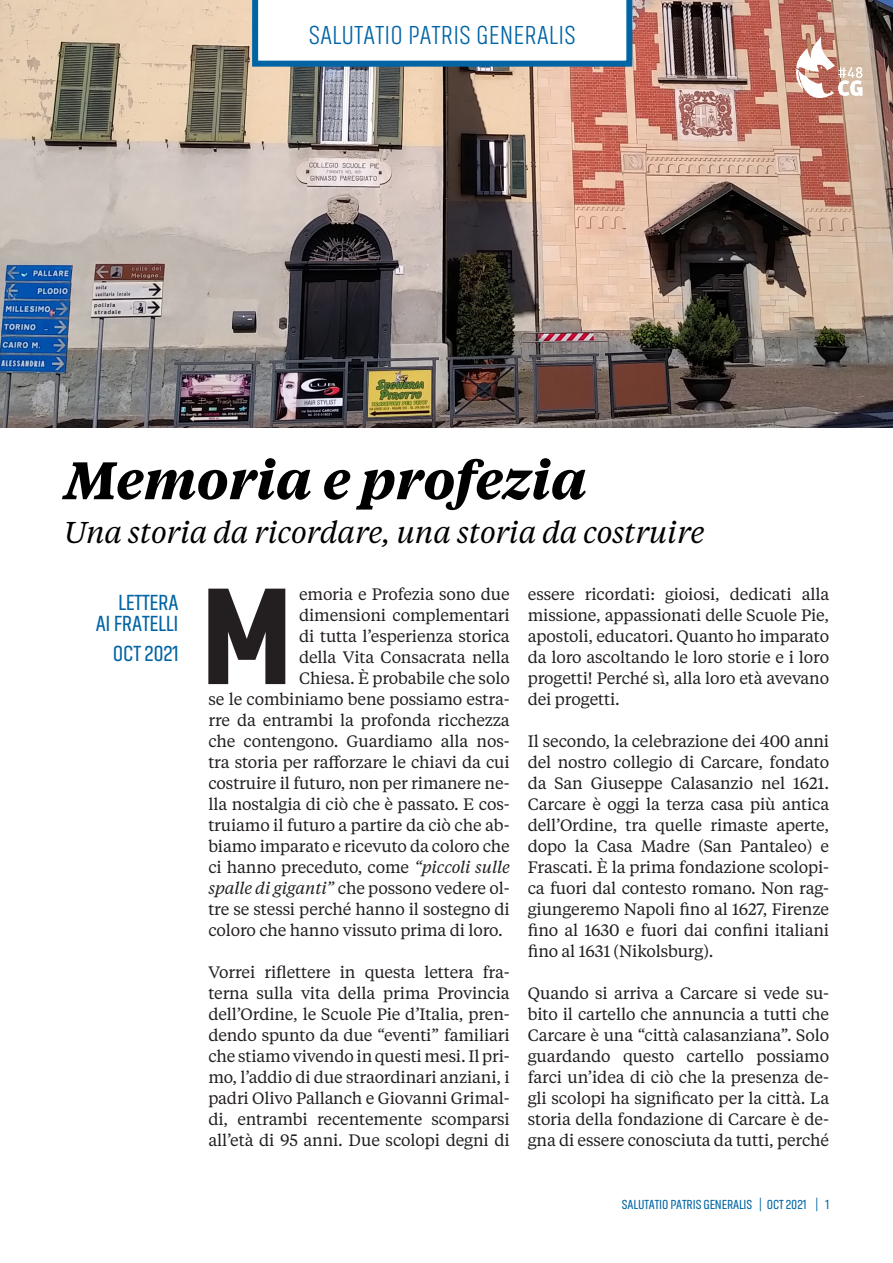
<style>
.page{position:relative;width:893px;height:1263px;background:#fff}
.page>*{position:absolute;margin:0;border:0;box-sizing:border-box;transform-origin:0 0}
.NORMAL_CON_CAPITULAR{font:900 137.7px "Akhand";color:#231f20}
.titulo{font:italic 700 52.5px "Tiempos Text";color:#000}
.titulo-2{font:italic 30px "Tiempos Text";letter-spacing:-.01em;color:#000}
.t1{font:300 27px "Akhand";letter-spacing:.01em;color:#0164a4}
.ladillo{font:22.5px/21px "Akhand";letter-spacing:-.01em;color:#0164a4;text-align:right}
.NORMAL_CON_CAPITULAR-2{font:16.5px/21px "Tiempos Text";letter-spacing:-.01em;color:#231f20;text-align:justify}
.t2{font:13.5px "Akhand";letter-spacing:-.01em;color:#0164a4}
.s1{font-style:italic}
</style>
<div class="page">
<img style="left:0;top:0;width:893px;height:427px">
<svg style="left:252px;top:0;width:380px;height:67px"></svg>
<svg style="left:795px;top:36px;width:67px;height:62px"></svg>
<p class="t1" style="left:309px;top:21px;width:268px">SALUTATIO PATRIS GENERALIS</p>
<p class="titulo" style="left:64px;top:443px;width:525px">Memoria e profezia</p>
<p class="titulo-2" style="left:64px;top:512px;width:642px">Una storia da ricordare, una storia da costruire</p>
<p class="ladillo" style="left:96px;top:592px;width:84px">LETTERA<br>AI FRATELLI</p>
<p class="ladillo" style="left:113px;top:643px;width:67px">OCT 2021</p>
<p class="NORMAL_CON_CAPITULAR" style="left:201px;top:561px;width:92px">M</p>
<p class="NORMAL_CON_CAPITULAR-2" style="left:299px;top:583px;width:212px">emoria e Profezia sono due</p>
<p class="NORMAL_CON_CAPITULAR-2" style="left:299px;top:604px;width:212px">dimensioni complementari</p>
<p class="NORMAL_CON_CAPITULAR-2" style="left:299px;top:625px;width:212px">di tutta l’esperienza storica</p>
<p class="NORMAL_CON_CAPITULAR-2" style="left:299px;top:646px;width:212px">della Vita Consacrata nella</p>
<p class="NORMAL_CON_CAPITULAR-2" style="left:299px;top:667px;width:212px">Chiesa. È probabile che solo</p>
<p class="NORMAL_CON_CAPITULAR-2" style="left:208px;top:688px;width:303px">se le combiniamo bene possiamo estra-</p>
<p class="NORMAL_CON_CAPITULAR-2" style="left:208px;top:709px;width:303px">rre da entrambi la profonda ricchezza</p>
<p class="NORMAL_CON_CAPITULAR-2" style="left:208px;top:730px;width:303px">che contengono. Guardiamo alla nos-</p>
<p class="NORMAL_CON_CAPITULAR-2" style="left:208px;top:751px;width:303px">tra storia per rafforzare le chiavi da cui</p>
<p class="NORMAL_CON_CAPITULAR-2" style="left:208px;top:772px;width:303px">costruire il futuro, non per rimanere ne-</p>
<p class="NORMAL_CON_CAPITULAR-2" style="left:208px;top:793px;width:303px">lla nostalgia di ciò che è passato. E cos-</p>
<p class="NORMAL_CON_CAPITULAR-2" style="left:208px;top:814px;width:303px">truiamo il futuro a partire da ciò che ab-</p>
<p class="NORMAL_CON_CAPITULAR-2" style="left:208px;top:835px;width:303px">biamo imparato e ricevuto da coloro che</p>
<p class="NORMAL_CON_CAPITULAR-2" style="left:208px;top:856px;width:303px">ci hanno preceduto, come <span class="s1">“piccoli sulle</span></p>
<p class="NORMAL_CON_CAPITULAR-2" style="left:208px;top:877px;width:303px"><span class="s1">spalle di giganti”</span> che possono vedere ol-</p>
<p class="NORMAL_CON_CAPITULAR-2" style="left:208px;top:898px;width:303px">tre se stessi perché hanno il sostegno di</p>
<p class="NORMAL_CON_CAPITULAR-2" style="left:208px;top:919px;width:296px">coloro che hanno vissuto prima di loro.</p>
<p class="NORMAL_CON_CAPITULAR-2" style="left:208px;top:961px;width:303px">Vorrei riflettere in questa lettera fra&shy;terna sulla vita della prima Provincia dell’Ordine, le Scuole Pie d’Italia, pren&shy;dendo spunto da due “eventi” familiari che stiamo vivendo in questi mesi. Il pri&shy;mo, l’addio di due straordinari anziani, i padri Olivo Pallanch e Giovanni Grimal&shy;di, entrambi recentemente scomparsi all’età di 95 anni. Due scolopi degni di</p>
<p class="NORMAL_CON_CAPITULAR-2" style="left:528px;top:583px;width:303px">essere ricordati: gioiosi, dedicati alla missione, appassionati delle Scuole Pie, apostoli, educatori. Quanto ho imparato da loro ascoltando le loro storie e i loro progetti! Perché sì, alla loro età avevano dei progetti.</p>
<p class="NORMAL_CON_CAPITULAR-2" style="left:528px;top:730px;width:303px">Il secondo, la celebrazione dei 400 anni del nostro collegio di Carcare, fondato da San Giuseppe Calasanzio nel 1621.<br>Carcare è oggi la terza casa più antica dell’Ordine, tra quelle rimaste aperte, dopo la Casa Madre (San Pantaleo) e Frascati. È la prima fondazione scolopi&shy;ca fuori dal contesto romano. Non rag&shy;giungeremo Napoli fino al 1627, Firenze fino al 1630 e fuori dai confini italiani fino al 1631 (Nikolsburg).</p>
<p class="NORMAL_CON_CAPITULAR-2" style="left:528px;top:982px;width:303px">Quando si arriva a Carcare si vede su&shy;bito il cartello che annuncia a tutti che Carcare è una “città calasanziana”. Solo guardando questo cartello possiamo farci un’idea di ciò che la presenza de&shy;gli scolopi ha significato per la città. La storia della fondazione di Carcare è de&shy;gna di essere conosciuta da tutti, perché</p>
<p class="t2" style="left:622px;top:1197px;width:209px">SALUTATIO PATRIS GENERALIS | OCT 2021 | 1</p>
</div>
